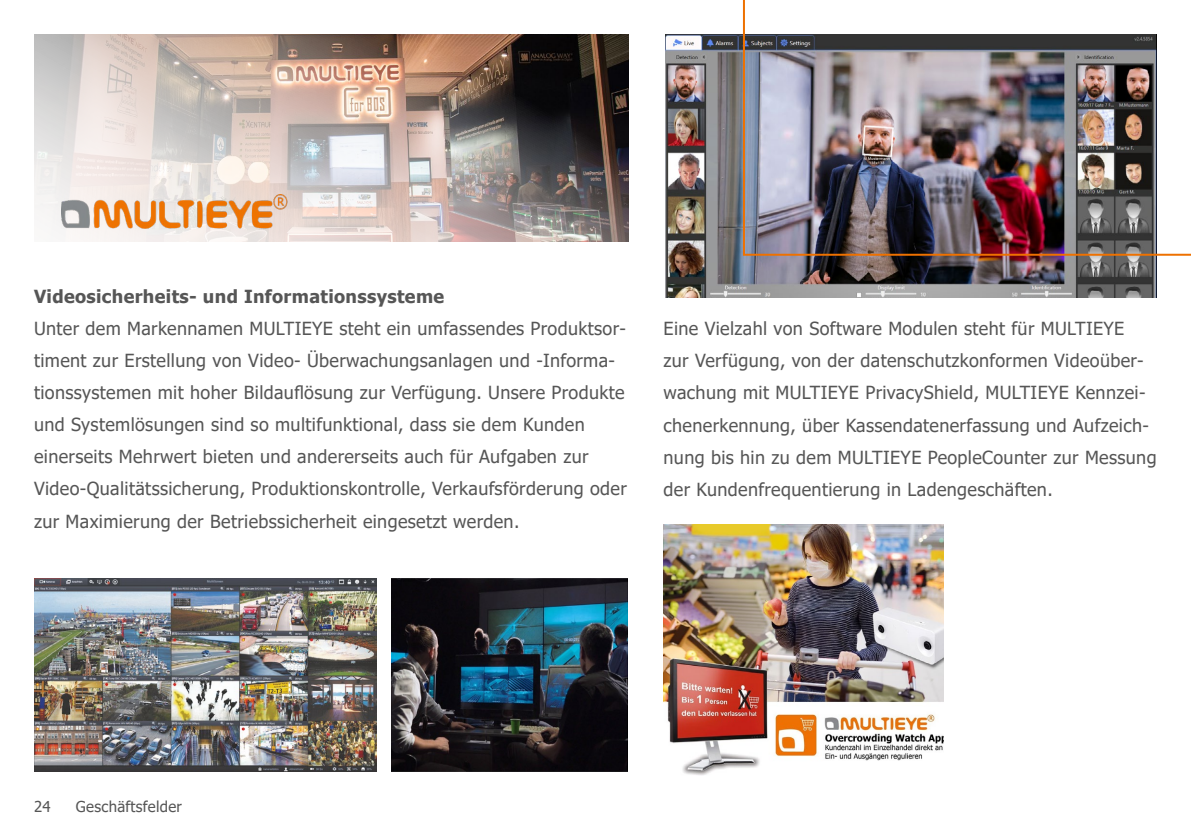
<style>
.page{position:relative;width:1191px;height:840px;background:#fff}
.page>*{position:absolute;margin:0;border:0;box-sizing:border-box;transform-origin:0 0}
.t1{font:18px/32px "Tahoma";letter-spacing:.02em;color:#565656}
.t2{font:700 18px "Tahoma";letter-spacing:.02em;color:#565656}
.t3{font:15px "Tahoma";letter-spacing:.02em;color:#565656}
</style>
<div class="page">
<img style="left:34px;top:34px;width:594px;height:208px">
<img style="left:62px;top:194px;width:227px;height:34px">
<img style="left:391px;top:578px;width:237px;height:193px">
<img style="left:34px;top:578px;width:343px;height:193px">
<img style="left:665px;top:34px;width:492px;height:263px">
<img style="left:663px;top:524px;width:280px;height:251px">
<img style="left:743px;top:0;width:448px;height:255px">
<p class="t2" style="left:34px;top:284px;width:412px">Videosicherheits- und Informationssysteme</p>
<p class="t1" style="left:34px;top:313px;width:594px">Unter dem Markennamen MULTIEYE steht ein umfassendes Produktsor&shy;timent zur Erstellung von Video- Überwachungsanlagen und -Informa&shy;tionssystemen mit hoher Bildauflösung zur Verfügung. Unsere Produkte und Systemlösungen sind so multifunktional, dass sie dem Kunden einerseits Mehrwert bieten und andererseits auch für Aufgaben zur Video-Qualitätssicherung, Produktionskontrolle, Verkaufsförderung oder zur Maximierung der Betriebssicherheit eingesetzt werden.</p>
<p class="t1" style="left:663px;top:313px;width:494px">Eine Vielzahl von Software Modulen steht für MULTIEYE<br>zur Verfügung, von der datenschutzkonformen Videoüber&shy;wachung mit MULTIEYE PrivacyShield, MULTIEYE Kennzei&shy;chenerkennung, über Kassendatenerfassung und Aufzeich&shy;nung bis hin zu dem MULTIEYE PeopleCounter zur Messung der Kundenfrequentierung in Ladengeschäften.</p>
<p class="t3" style="left:34px;top:795px;width:18px">24</p>
<p class="t3" style="left:76px;top:795px;width:107px">Geschäftsfelder</p>
</div>
